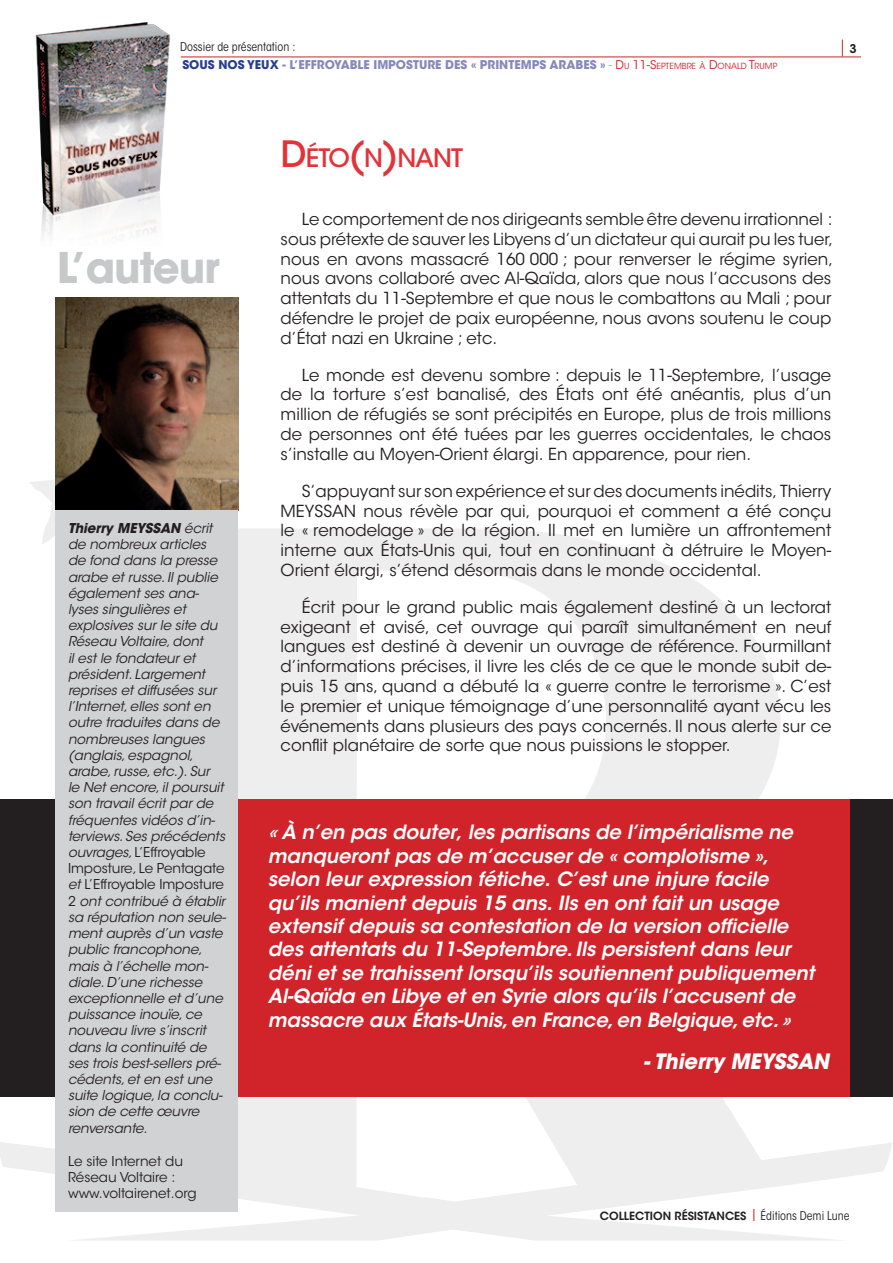
<style>
.page{position:relative;width:893px;height:1263px;background:#fff}
.page>*{position:absolute;margin:0;border:0;box-sizing:border-box;transform-origin:0 0}
.t1{font:700 42px "ITC Avant Garde Std";color:#c7c8ca}
.t2{font:500 25.2px "ITC Avant Garde Std";letter-spacing:-.035em;color:#e23339}
.t3{font:italic 700 21px "ITC Avant Garde Std";color:#fff}
.t4{font:italic 600 19.5px/23.5px "ITC Avant Garde Std";letter-spacing:-.005em;color:#fff}
.t5{font:16.5px/19.8px "ITC Avant Garde Std";color:#231f20;text-align:justify}
.t6{font:italic 13.5px/16.2px "ITC Avant Garde Std";letter-spacing:-.005em;color:#231f20}
.t7{font:13.5px/16.2px "ITC Avant Garde Std";color:#231f20}
.t8{font:700 12px/18px "ITC Avant Garde Std";color:#8688ba}
.t9{font:600 12px "ITC Avant Garde Std";color:#231f20}
.t10{font:600 11.25px "ITC Avant Garde Std";color:#231f20}
.t11{font:8.4px "ITC Avant Garde Std";color:#d1232a}
.s1{font-weight:400;font-stretch:condensed;color:#231f20}
.s2{color:#253f8e}
.s3{font-weight:700;font-size:12px;color:#8688ba}
.s4{font-size:12px;color:#e59279}
.s5{font-size:12px}
.s6{font-weight:700}
.s7{font-style:normal}
.s8{font-size:36px}
.s9{font-weight:700;font-size:21.6px;color:#d1232a}
.s10{font-weight:400;font-stretch:condensed;font-size:12px}
</style>
<div class="page">
<svg style="left:238px;top:529px;width:543px;height:612px;fill:#eeeeef"></svg>
<svg style="left:0;top:1141px;width:892px;height:99px;fill:#eeeeef"></svg>
<svg style="left:29px;top:480px;width:26px;height:64px"></svg>
<svg style="left:842px;top:40px;width:1px;height:17px"></svg>
<div style="left:0;top:799px;width:893px;height:298px;background:#d1232a"></div>
<div style="left:850px;top:799px;width:43px;height:298px;background:#231f20"></div>
<div style="left:0;top:799px;width:145px;height:298px;background:#231f20"></div>
<img style="left:55px;top:298px;width:183px;height:212px">
<div style="left:55px;top:510px;width:183px;height:702px;background:#d1d2d4"></div>
<img style="left:35px;top:22px;width:136px;height:214px">
<hr style="left:181px;top:57px;width:680px;height:1px;background:#d1232a">
<p class="t8" style="left:180px;top:38px;width:303px"><span class="s1">Dossier de présentation :<br></span><span class="s2">SOUS NOS YEUX</span> - L’EFFROYABLE IMPOSTURE DES « PRI</p>
<p class="t8" style="left:499px;top:56px;width:60px">NTEMPS ARA</p>
<p class="t11" style="left:576px;top:61px;width:203px"><span class="s3">BES »</span> <span class="s4">-</span> <span class="s5">D</span>U <span class="s5">11-S</span>EPTEMBRE À <span class="s5">D</span>ONALD <span class="s5">T</span>RUMP</p>
<p class="t9" style="left:850px;top:41px;width:9px">3</p>
<h1 class="t1" style="left:57px;top:240px;width:164px">L’AUTEUR</h1>
<p class="t6" style="left:68px;top:520px;width:160px"><span class="s6">Thierry MEYSSAN</span> écrit de nombreux articles de fond dans la presse arabe et russe. Il publie également ses ana&shy;lyses singulières et explosives sur le site du<br>Réseau Voltaire, dont<br>il est le fondateur et président. Largement reprises et diffusées sur l’Internet, elles sont en outre traduites dans de nombreuses langues (anglais, espagnol, arabe, russe, etc.). Sur<br>le Net encore, il poursuit son travail écrit par de fréquentes vidéos d’in&shy;terviews. Ses précédents ouvrages, <span class="s7">L’Effroyable<br>Imposture</span>, <span class="s7">Le Pentagate </span>et <span class="s7">L’Effroyable Imposture<br>2</span> ont contribué à établir sa réputation non seule&shy;ment auprès d’un vaste public francophone, mais à l’échelle mon&shy;diale. D’une richesse exceptionnelle et d’une puissance inouïe, ce nouveau livre s’inscrit dans la continuité de ses trois best-sellers pré&shy;cédents, et en est une suite logique, la conclu&shy;sion de cette œuvre renversante.</p>
<p class="t7" style="left:68px;top:1153px;width:130px">Le site Internet du<br>Réseau Voltaire : www.voltairenet.org</p>
<h2 class="t2" style="left:281px;top:142px;width:184px"><span class="s8">D</span>ÉTO<span class="s8">(</span>N<span class="s8">)</span>NANT</h2>
<p class="t5" style="left:281px;top:209px;width:554px;text-indent:21px">Le comportement de nos dirigeants semble être devenu irrationnel : sous prétexte de sauver les Libyens d’un dictateur qui aurait pu les tuer, nous en avons massacré 160 000 ; pour renverser le régime syrien, nous avons collaboré avec Al-Qaïda, alors que nous l’accusons des attentats du 11-Septembre et que nous le combattons au Mali ; pour défendre le projet de paix européenne, nous avons soutenu le coup d’État nazi en Ukraine ; etc.</p>
<p class="t5" style="left:281px;top:365px;width:552px;text-indent:21px">Le monde est devenu sombre : depuis le 11-Septembre, l’usage de la torture s’est banalisé, des États ont été anéantis, plus d’un million de réfugiés se sont précipités en Europe, plus de trois millions de personnes ont été tuées par les guerres occidentales, le chaos s’installe au Moyen-Orient élargi. En apparence, pour rien.</p>
<p class="t5" style="left:281px;top:481px;width:552px;text-indent:21px">S’appuyant sur son expérience et sur des documents inédits, Thierry MEYSSAN nous révèle par qui, pourquoi et comment a été conçu le « remodelage » de la région. Il met en lumière un affrontement interne aux États-Unis qui, tout en continuant à détruire le Moyen-Orient élargi, s’étend désormais dans le monde occidental.</p>
<p class="t5" style="left:281px;top:597px;width:552px;text-indent:21px">Écrit pour le grand public mais également destiné à un lectorat exigeant et avisé, cet ouvrage qui paraît simultanément en neuf langues est destiné à devenir un ouvrage de référence. Fourmillant d’informations précises, il livre les clés de ce que le monde subit de&shy;puis 15 ans, quand a débuté la « guerre contre le terrorisme ». C’est le premier et unique témoignage d’une personnalité ayant vécu les événements dans plusieurs des pays concernés. Il nous alerte sur ce conflit planétaire de sorte que nous puissions le stopper.</p>
<p class="t4" style="left:268px;top:821px;width:548px">«À n’en pas douter, les partisans de l’impérialisme ne manqueront pas de m’accuser de « complotisme », selon leur expression fétiche. C’est une injure facile qu’ils manient depuis 15 ans. Ils en ont fait un usage extensif depuis sa contestation de la version officielle des attentats du 11-Septembre. Ils persistent dans leur déni et se trahissent lorsqu’ils soutiennent publiquement Al-Qaïda en Libye et en Syrie alors qu’ils l’accusent de massacre aux États-Unis, en France, en Belgique, etc.»</p>
<p class="t3" style="left:643px;top:1048px;width:187px">-Thierry MEYSSAN</p>
<p class="t10" style="left:600px;top:1208px;width:251px">COLLECTION RÉSISTANCES <span class="s9">I</span> <span class="s10">Éditions Demi Lune</span></p>
</div>
